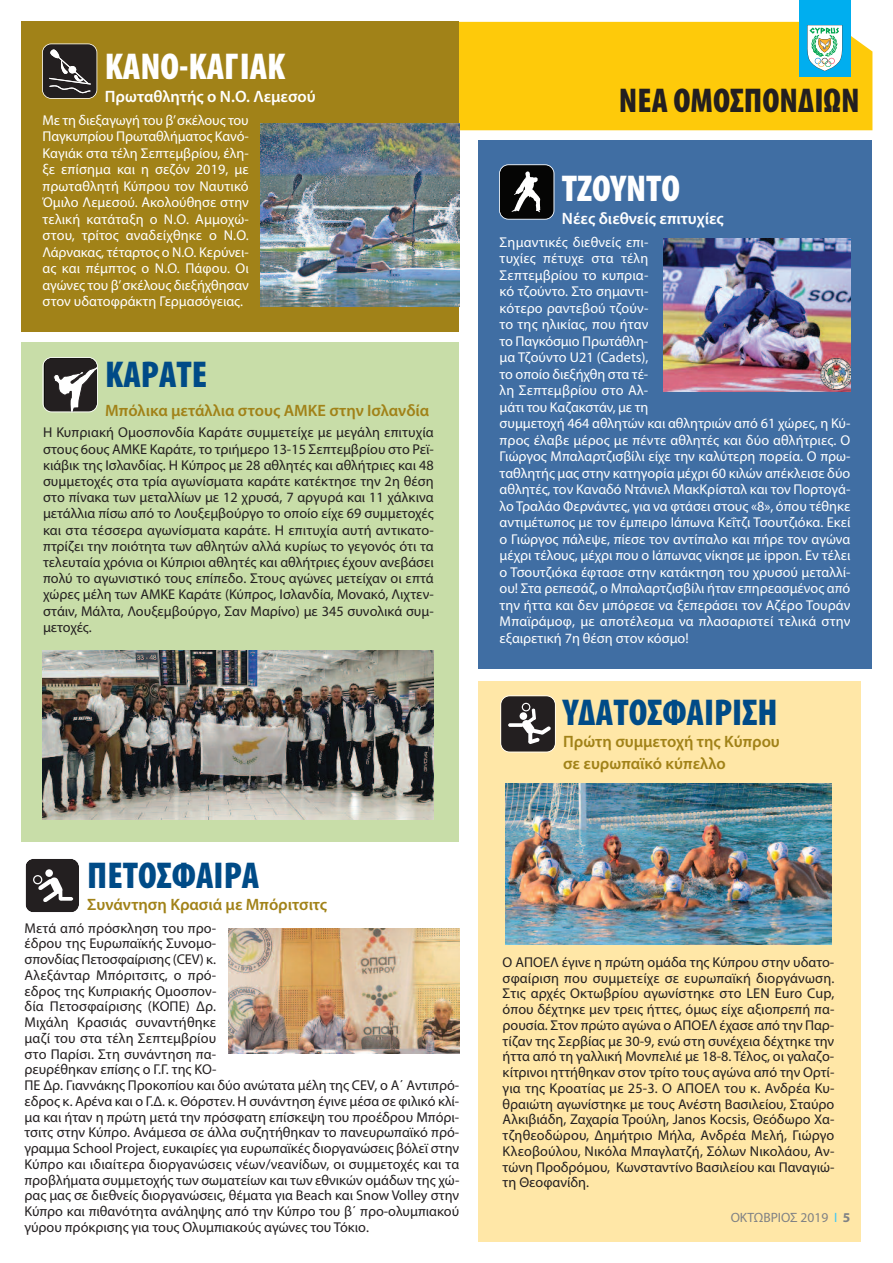
<style>
.page{position:relative;width:893px;height:1263px;background:#fff}
.page>*{position:absolute;margin:0;border:0;box-sizing:border-box;transform-origin:0 0}
.t1{font:700 37.5px "Myriad Condensed Greek";color:#004b87}
.t2{font:700 37.5px "Myriad Condensed Greek";color:#fff}
.t3{font:700 34.5px "Myriad Condensed Greek";color:#231f20}
.t4{font:600 16.5px/22.2px "Myriad Pro";color:#a18218}
.t5{font:600 16.5px "Myriad Pro";color:#fff}
.t6{font:14.25px/15.8px "Myriad Pro";color:#231f20;text-align:justify}
.t7{font:14.25px/16.5px "Myriad Pro";color:#fff}
.t8{font:13.5px "Myriad Pro";color:#808285}
.s1{color:#40c7f4}
</style>
<div class="page">
<div style="left:478px;top:681px;width:383px;height:561px;background:#ffe7a7"></div>
<div style="left:501px;top:697px;width:54px;height:54px;background:#231f20;border-radius:7px"></div>
<div style="left:520px;top:712px;width:7px;height:8px;background:#fff;border-radius:50%"></div>
<svg style="left:508px;top:723px;width:15px;height:4px"></svg>
<svg style="left:521px;top:703px;width:30px;height:41px"></svg>
<div style="left:500px;top:695px;width:56px;height:57px;border:2px solid #fff;border-radius:9px"></div>
<img style="left:505px;top:784px;width:326px;height:160px">
<div style="left:21px;top:342px;width:438px;height:500px;background:#c8dda8"></div>
<div style="left:478px;top:140px;width:394px;height:529px;background:#406ea3"></div>
<div style="left:459px;top:22px;width:413px;height:108px;background:#feca0a"></div>
<div style="left:500px;top:165px;width:53px;height:54px;background:#050504;border-radius:9px"></div>
<svg style="left:512px;top:171px;width:28px;height:41px"></svg>
<div style="left:499px;top:164px;width:55px;height:56px;border:2px solid #fff;border-radius:9px"></div>
<div style="left:21px;top:21px;width:438px;height:311px;background:#a18218"></div>
<div style="left:43px;top:44px;width:54px;height:54px;background:#231f20;border-radius:9px"></div>
<svg style="left:49px;top:49px;width:42px;height:44px"></svg>
<div style="left:42px;top:44px;width:55px;height:55px;border:2px solid #fff;border-radius:9px"></div>
<div style="left:799px;top:0;width:51px;height:77px;background:#00aeef"></div>
<svg style="left:807px;top:25px;width:35px;height:46px;background:#afd7cc"></svg>
<img style="left:261px;top:124px;width:198px;height:182px">
<svg style="left:44px;top:358px;width:53px;height:54px;background:#585555"></svg>
<div style="left:43px;top:357px;width:55px;height:55px;border:2px solid #fff;border-radius:9px"></div>
<img style="left:663px;top:238px;width:187px;height:154px">
<img style="left:43px;top:650px;width:391px;height:169px">
<img style="left:228px;top:928px;width:231px;height:125px">
<div style="left:26px;top:859px;width:53px;height:53px;background:#231f20;border-radius:7px"></div>
<svg style="left:60px;top:897px;width:13px;height:4px"></svg>
<svg style="left:33px;top:875px;width:30px;height:27px"></svg>
<div style="left:45px;top:869px;width:8px;height:8px;background:#fff;border-radius:50%"></div>
<div style="left:25px;top:858px;width:55px;height:55px;border:2px solid #fff;border-radius:9px"></div>
<h1 class="t2" style="left:105px;top:47px;width:182px">ΚΑΝΟ-ΚΑΓΙΑΚ</h1>
<p class="t5" style="left:105px;top:90px;width:213px">Πρωταθλητής ο Ν.Ο. Λεμεσού</p>
<p class="t7" style="left:43px;top:113px;width:208px;text-align:justify">Με τη διεξαγωγή του β’σκέλους του Παγκυπρίου Πρωταθλήματος Κανό-Καγιάκ στα τέλη Σεπτεμβρίου, έλη&shy;ξε επίσημα και η σεζόν 2019, με πρωταθλητή Κύπρου τον Ναυτικό Όμιλο Λεμεσού. Ακολούθησε στην τελική κατάταξη ο Ν.Ο. Αμμοχώ&shy;στου, τρίτος αναδείχθηκε ο Ν.Ο.<br>Λάρνακας, τέταρτος ο Ν.Ο. Κερύνει&shy;ας και πέμπτος ο Ν.Ο. Πάφου. Οι αγώνες του β’σκέλους διεξήχθησαν στον υδατοφράκτη Γερμασόγειας.</p>
<h1 class="t1" style="left:105px;top:355px;width:104px">ΚΑΡΑΤΕ</h1>
<p class="t4" style="left:105px;top:400px;width:325px">Μπόλικα μετάλλια στους ΑΜΚΕ στην Ισλανδία</p>
<p class="t6" style="left:43px;top:426px;width:392px;line-height:16.2px">Η Κυπριακή Ομοσπονδία Καράτε συμμετείχε με μεγάλη επιτυχία στους 6ους ΑΜΚΕ Καράτε, το τριήμερο 13-15 Σεπτεμβρίου στο Ρεϊ&shy;κιάβικ της Ισλανδίας. Η Κύπρος με 28 αθλητές και αθλήτριες και 48 συμμετοχές στα τρία αγωνίσματα καράτε κατέκτησε την 2η θέση στο πίνακα των μεταλλίων με 12 χρυσά, 7 αργυρά και 11 χάλκινα μετάλλια πίσω από το Λουξεμβούργο το οποίο είχε 69 συμμετοχές και στα τέσσερα αγωνίσματα καράτε. Η επιτυχία αυτή αντικατο&shy;πτρίζει την ποιότητα των αθλητών αλλά κυρίως το γεγονός ότι τα τελευταία χρόνια οι Κύπριοι αθλητές και αθλήτριες έχουν ανεβάσει πολύ το αγωνιστικό τους επίπεδο. Στους αγώνες μετείχαν οι επτά χώρες μέλη των ΑΜΚΕ Καράτε (Κύπρος, Ισλανδία, Μονακό, Λιχτεν&shy;στάιν, Μάλτα, Λουξεμβούργο, Σαν Μαρίνο) με 345 συνολικά συμ&shy;μετοχές.</p>
<h1 class="t1" style="left:87px;top:857px;width:174px">ΠΕΤΟΣΦΑΙΡΑ</h1>
<p class="t4" style="left:87px;top:895px;width:241px">Συνάντηση Κρασιά με Μπόριτσιτς</p>
<p class="t6" style="left:25px;top:921px;width:436px;text-align:left">Μετά από πρόσκληση του προ-<br>έδρου της Ευρωπαϊκής Συνομο-<br>σπονδίας Πετοσφαίρισης (CEV) κ.<br>Αλεξάνταρ Μπόριτσιτς, ο πρό-<br>εδρος της Κυπριακής Ομοσπον-<br>δία Πετοσφαίρισης (ΚΟΠΕ) Δρ.<br>Μιχάλη Κρασιάς συναντήθηκε<br>μαζί του στα τέλη Σεπτεμβρίου<br>στο Παρίσι. Στη συνάντηση πα-<br>ρευρέθηκαν επίσης ο Γ.Γ. της ΚΟ-<br>ΠΕ Δρ. Γιαννάκης Προκοπίου και δύο ανώτατα μέλη της CEV, ο Α΄ Αντιπρό&shy;εδρος κ. Αρένα και ο Γ.Δ. κ. Θόρστεν. Η συνάντηση έγινε μέσα σε φιλικό κλί&shy;μα και ήταν η πρώτη μετά την πρόσφατη επίσκεψη του προέδρου Μπόρι&shy;τσιτς στην Κύπρο. Ανάμεσα σε άλλα συζητήθηκαν το πανευρωπαϊκό πρό&shy;γραμμα School Project, ευκαιρίες για ευρωπαϊκές διοργανώσεις βόλεϊ στην Κύπρο και ιδιαίτερα διοργανώσεις νέων/νεανίδων, οι συμμετοχές και τα προβλήματα συμμετοχής των σωματείων και των εθνικών ομάδων της χώ&shy;ρας μας σε διεθνείς διοργανώσεις, θέματα για Beach και Snow Volley στην Κύπρο και πιθανότητα ανάληψης από την Κύπρο του β΄ προ-ολυμπιακού γύρου πρόκρισης για τους Ολυμπιακούς αγώνες του Τόκιο.</p>
<h2 class="t3" style="left:619px;top:82px;width:242px">ΝΕΑ ΟΜΟΣΠΟΝ∆ΙΩΝ</h2>
<h1 class="t2" style="left:562px;top:169px;width:120px">ΤΖΟΥΝΤΟ</h1>
<p class="t5" style="left:562px;top:212px;width:163px">Νέες διεθνείς επιτυχίες</p>
<p class="t7" style="left:500px;top:235px;width:352px">Σημαντικές διεθνείς επι-<br>τυχίες πέτυχε στα τέλη<br>Σεπτεμβρίου το κυπρια-<br>κό τζούντο. Στο σημαντι-<br>κότερο ραντεβού τζούν-<br>το της ηλικίας, που ήταν<br>το Παγκόσμιο Πρωτάθλη-<br>μα Τζούντο U21 (Cadets),<br>το οποίο διεξήχθη στα τέ-<br>λη Σεπτεμβρίου στο Αλ-<br>μάτι του Καζακστάν, με τη<br>συμμετοχή 464 αθλητών και αθλητριών από 61 χώρες, η Κύ&shy;προς έλαβε μέρος με πέντε αθλητές και δύο αθλήτριες. Ο Γιώργος Μπαλαρτζισβίλι είχε την καλύτερη πορεία. Ο πρω&shy;ταθλητής μας στην κατηγορία μέχρι 60 κιλών απέκλεισε δύο αθλητές, τον Καναδό Ντάνιελ ΜακΚρίσταλ και τον Πορτογά&shy;λο Τραλάο Φερνάντες, για να φτάσει στους «8», όπου τέθηκε αντιμέτωπος με τον έμπειρο Ιάπωνα Κεΐτζι Τσουτζιόκα. Εκεί ο Γιώργος πάλεψε, πίεσε τον αντίπαλο και πήρε τον αγώνα μέχρι τέλους, μέχρι που ο Ιάπωνας νίκησε με ippon. Εν τέλει ο Τσουτζιόκα έφτασε στην κατάκτηση του χρυσού μεταλλί&shy;ου! Στα ρεπεσάζ, ο Μπαλαρτζισβίλι ήταν επηρεασμένος από την ήττα και δεν μπόρεσε να ξεπεράσει τον Αζέρο Τουράν Μπαϊράμοφ, με αποτέλεσμα να πλασαριστεί τελικά στην εξαιρετική 7η θέση στον κόσμο!</p>
<h1 class="t1" style="left:563px;top:693px;width:216px">Υ∆ΑΤΟΣΦΑΙΡΙΣΗ</h1>
<p class="t4" style="left:563px;top:732px;width:218px">Πρώτη συμμετοχή της Κύπρου σε ευρωπαϊκό κύπελλο</p>
<p class="t6" style="left:503px;top:955px;width:333px">Ο ΑΠΟΕΛ έγινε η πρώτη ομάδα της Κύπρου στην υδατο&shy;σφαίριση που συμμετείχε σε ευρωπαϊκή διοργάνωση.<br>Στις αρχές Οκτωβρίου αγωνίστηκε στο LEN Euro Cup, όπου δέχτηκε μεν τρεις ήττες, όμως είχε αξιοπρεπή πα&shy;ρουσία. Στον πρώτο αγώνα ο ΑΠΟΕΛ έχασε από την Παρ&shy;τίζαν της Σερβίας με 30-9, ενώ στη συνέχεια δέχτηκε την ήττα από τη γαλλική Μονπελιέ με 18-8. Τέλος, οι γαλαζο&shy;κίτρινοι ηττήθηκαν στον τρίτο τους αγώνα από την Ορτί&shy;για της Κροατίας με 25-3. Ο ΑΠΟΕΛ του κ. Ανδρέα Κυ&shy;θραιώτη αγωνίστηκε με τους Ανέστη Βασιλείου, Σταύρο Αλκιβιάδη, Ζαχαρία Τρούλη, Janos Kocsis, Θεόδωρο Χα&shy;τζηθεοδώρου, Δημήτριο Μήλα, Ανδρέα Μελή, Γιώργο Κλεοβούλου, Νικόλα Μπαγλατζή, Σόλων Νικολάου, Αν&shy;τώνη Προδρόμου, Κωνσταντίνο Βασιλείου και Παναγιώ&shy;τη Θεοφανίδη.</p>
<p class="t8" style="left:731px;top:1212px;width:108px">ΟΚΤΩΒΡΙΟΣ 2019 <span class="s1">I</span></p>
</div>
